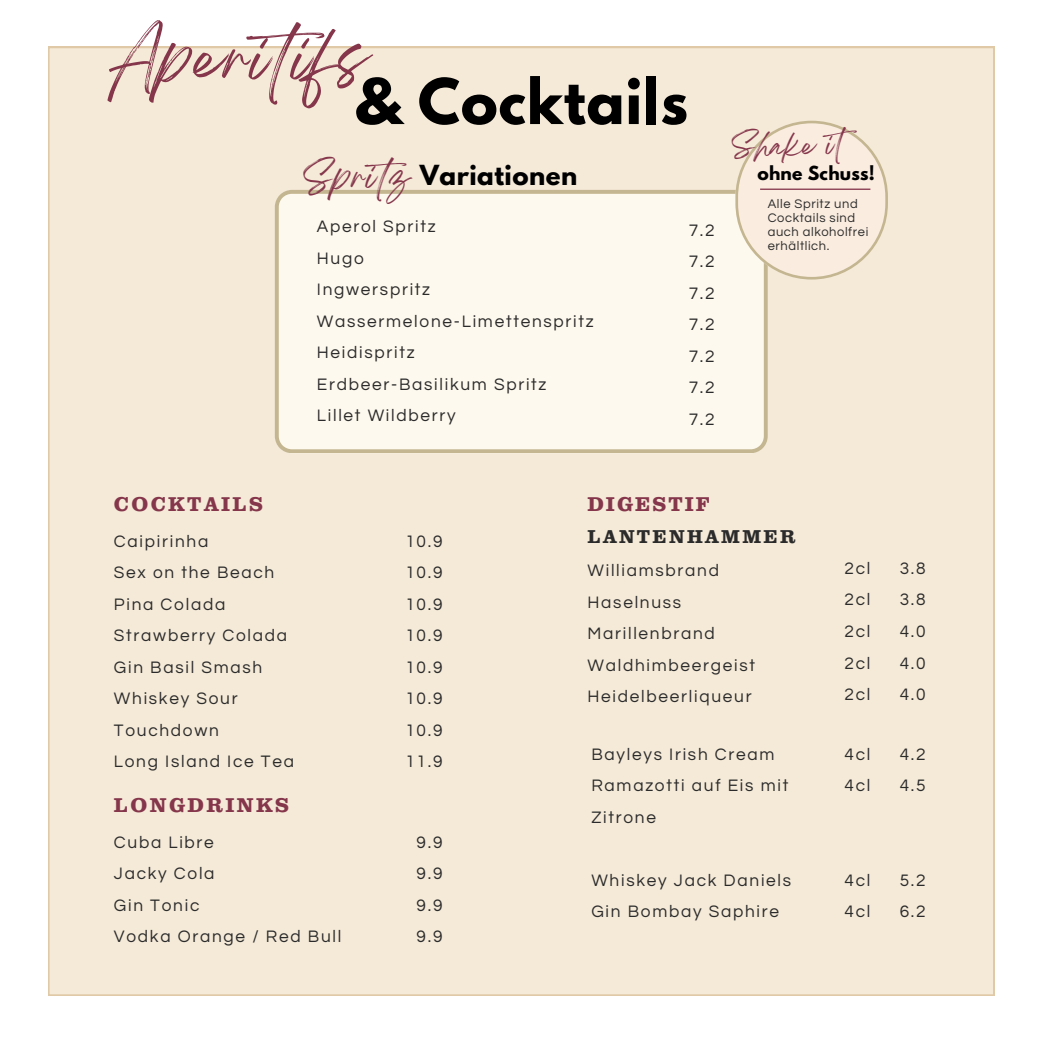
<style>
.page{position:relative;width:1043px;height:1043px;background:#fff}
.page>*{position:absolute;margin:0;border:0;box-sizing:border-box;transform-origin:0 0}
.t1{font:700 55.82px "League Spartan";letter-spacing:.015em;color:#000}
.t2{font:55.65px "Breathing";letter-spacing:.035em;color:#85364b}
.t3{font:29.75px "Breathing";letter-spacing:.055em;color:#85364b}
.t4{font:700 24.5px "League Spartan";letter-spacing:.02em;color:#000}
.t5{font:700 20.65px "Clarendon URW";letter-spacing:.12em;color:#85364b}
.t6{font:700 20.65px "Clarendon URW";letter-spacing:.1em;color:#85364b}
.t7{font:700 19.25px "Clarendon URW";letter-spacing:.12em;color:#2b2b2b}
.t8{font:17.32px/31.5px "Questrial";letter-spacing:.1em;color:#2b2b2b}
.t9{font:700 17.15px "League Spartan";letter-spacing:.015em;color:#000}
.t10{font:12.95px/14px "Questrial";letter-spacing:.045em;color:#2b2b2b}
</style>
<div class="page">
<div style="left:48px;top:47px;width:945px;height:948px;background:#f5ead8"></div>
<div style="left:275px;top:190px;width:492px;height:262px;background:#fef9ee"></div>
<svg style="left:730px;top:121px;width:157px;height:158px;background:#f5e8d9"></svg>
<h2 class="t2" style="left:109px;top:41px;width:261px">Aperitifs</h2>
<h1 class="t1" style="left:354px;top:74px;width:335px">&amp; Cocktails</h1>
<p class="t3" style="left:303px;top:167px;width:118px">Spritz</p>
<p class="t8" style="left:317px;top:211px;width:120px">Aperol Spritz</p>
<h5 class="t8" style="left:317px;top:243px;width:48px">Hugo</h5>
<h3 class="t8" style="left:317px;top:274px;width:115px">Ingwerspritz</h3>
<h4 class="t8" style="left:317px;top:306px;width:278px">Wassermelone-Limettenspritz</h4>
<p class="t8" style="left:317px;top:337px;width:99px">Heidispritz</p>
<p class="t8" style="left:317px;top:369px;width:231px">Erdbeer-Basilikum Spritz</p>
<p class="t8" style="left:317px;top:400px;width:140px">Lillet Wildberry</p>
<p class="t4" style="left:419px;top:163px;width:159px">Variationen</p>
<p class="t8" style="left:688px;top:214px;width:27px">7.2</p>
<p class="t8" style="left:688px;top:246px;width:27px">7.2</p>
<p class="t8" style="left:688px;top:277px;width:27px">7.2</p>
<p class="t8" style="left:688px;top:309px;width:27px">7.2</p>
<p class="t8" style="left:688px;top:340px;width:27px">7.2</p>
<p class="t8" style="left:688px;top:372px;width:27px">7.2</p>
<p class="t8" style="left:688px;top:403px;width:27px">7.2</p>
<p class="t9" style="left:757px;top:164px;width:119px">ohne Schuss!</p>
<p class="t10" style="left:767px;top:197px;width:102px">Alle Spritz und<br>Cocktails sind auch alkoholfrei erhältlich.</p>
<p class="t5" style="left:114px;top:497px;width:150px">COCKTAILS</p>
<p class="t8" style="left:114px;top:525px;width:96px">Caipirinha</p>
<p class="t8" style="left:114px;top:557px;width:162px">Sex on the Beach</p>
<p class="t8" style="left:114px;top:588px;width:113px">Pina Colada</p>
<p class="t8" style="left:114px;top:620px;width:175px">Strawberry Colada</p>
<p class="t8" style="left:114px;top:651px;width:150px">Gin Basil Smash</p>
<p class="t8" style="left:114px;top:683px;width:125px">Whiskey Sour</p>
<p class="t8" style="left:114px;top:714px;width:106px">Touchdown</p>
<p class="t8" style="left:114px;top:746px;width:181px">Long Island Ice Tea</p>
<p class="t5" style="left:114px;top:798px;width:176px">LONGDRINKS</p>
<p class="t8" style="left:114px;top:826px;width:101px">Cuba Libre</p>
<p class="t8" style="left:114px;top:858px;width:102px">Jacky Cola</p>
<p class="t8" style="left:114px;top:889px;width:87px">Gin Tonic</p>
<h6 class="t8" style="left:114px;top:921px;width:229px">Vodka Orange / Red Bull</h6>
<p class="t8" style="left:405px;top:525px;width:39px">10.9</p>
<p class="t8" style="left:405px;top:557px;width:39px">10.9</p>
<p class="t8" style="left:405px;top:588px;width:39px">10.9</p>
<p class="t8" style="left:405px;top:620px;width:39px">10.9</p>
<p class="t8" style="left:405px;top:651px;width:39px">10.9</p>
<p class="t8" style="left:405px;top:683px;width:39px">10.9</p>
<p class="t8" style="left:405px;top:714px;width:39px">10.9</p>
<p class="t8" style="left:405px;top:746px;width:39px">11.9</p>
<p class="t8" style="left:416px;top:826px;width:27px">9.9</p>
<p class="t8" style="left:416px;top:858px;width:27px">9.9</p>
<p class="t8" style="left:416px;top:889px;width:27px">9.9</p>
<p class="t8" style="left:416px;top:921px;width:27px">9.9</p>
<p class="t6" style="left:587px;top:497px;width:124px">DIGESTIF</p>
<p class="t7" style="left:587px;top:530px;width:209px">LANTENHAMMER</p>
<p class="t8" style="left:587px;top:555px;width:133px">Williamsbrand</p>
<p class="t8" style="left:587px;top:586px;width:95px">Haselnuss</p>
<p class="t8" style="left:587px;top:618px;width:129px">Marillenbrand</p>
<p class="t8" style="left:587px;top:649px;width:169px">Waldhimbeergeist</p>
<p class="t8" style="left:587px;top:681px;width:166px">Heidelbeerliqueur</p>
<h6 class="t8" style="left:591px;top:738px;width:185px">Bayleys Irish Cream</h6>
<p class="t8" style="left:591px;top:770px;width:198px">Ramazotti auf Eis mit<br>Zitrone</p>
<p class="t8" style="left:591px;top:864px;width:201px">Whiskey Jack Daniels</p>
<p class="t8" style="left:591px;top:896px;width:189px">Gin Bombay Saphire</p>
<p class="t8" style="left:844px;top:552px;width:27px">2cl</p>
<p class="t8" style="left:844px;top:584px;width:27px">2cl</p>
<p class="t8" style="left:844px;top:615px;width:27px">2cl</p>
<p class="t8" style="left:844px;top:647px;width:27px">2cl</p>
<p class="t8" style="left:844px;top:678px;width:27px">2cl</p>
<p class="t8" style="left:844px;top:738px;width:27px">4cl</p>
<h6 class="t8" style="left:844px;top:770px;width:27px">4cl</h6>
<p class="t8" style="left:899px;top:552px;width:27px">3.8</p>
<p class="t8" style="left:899px;top:584px;width:27px">3.8</p>
<p class="t8" style="left:899px;top:615px;width:27px">4.0</p>
<p class="t8" style="left:899px;top:647px;width:27px">4.0</p>
<p class="t8" style="left:899px;top:678px;width:27px">4.0</p>
<p class="t8" style="left:899px;top:738px;width:27px">4.2</p>
<p class="t8" style="left:899px;top:770px;width:27px">4.5</p>
<h6 class="t8" style="left:844px;top:864px;width:27px">4cl</h6>
<p class="t8" style="left:844px;top:896px;width:27px">4cl</p>
<p class="t8" style="left:899px;top:864px;width:27px">5.2</p>
<p class="t8" style="left:899px;top:896px;width:27px">6.2</p>
</div>
